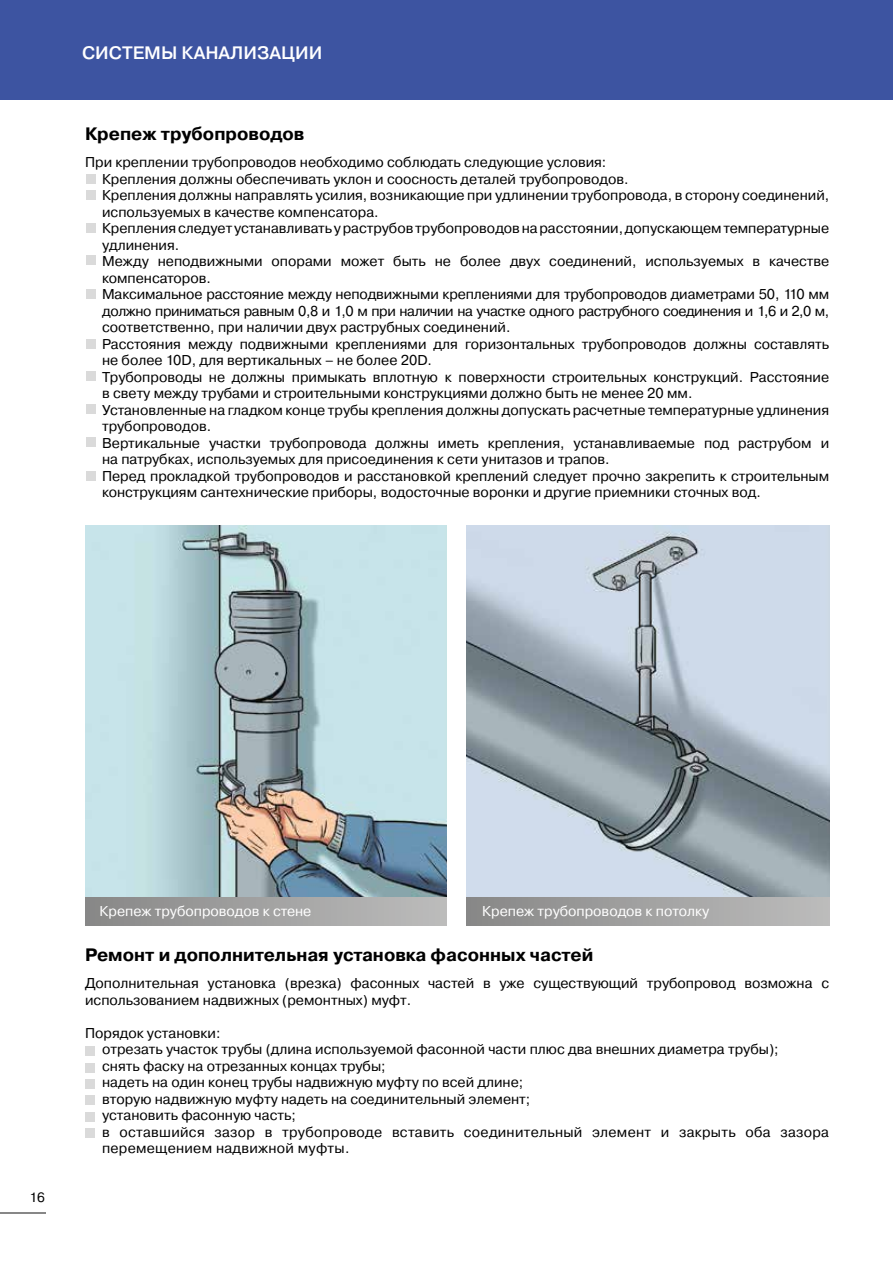
<style>
.page{position:relative;width:893px;height:1263px;background:#fff}
.page>*{position:absolute;margin:0;border:0;box-sizing:border-box;transform-origin:0 0}
.t1{font:700 18px "Pragmatica";color:#000}
.t2{font:500 18px "Pragmatica";color:#fff}
.t3{font:14.25px/16.5px "Pragmatica";color:#000}
.t4{font:14.25px "Pragmatica";color:#fff}
.t5{font:13.5px "Pragmatica";color:#000}
</style>
<div class="page">
<hr style="left:0;top:1212px;width:46px;height:2px;background:#878787">
<div style="left:0;top:0;width:893px;height:100px;background:#3d54a1"></div>
<img style="left:85px;top:525px;width:362px;height:372px">
<img style="left:466px;top:525px;width:363px;height:372px">
<div style="left:85px;top:897px;width:362px;height:28px;background:linear-gradient(to right,#888787,#bcbcbc)"></div>
<div style="left:466px;top:897px;width:363px;height:28px;background:linear-gradient(to right,#878787,#bdbcbc)"></div>
<div style="left:87px;top:174px;width:9px;height:10px;background:#dadada"></div>
<div style="left:87px;top:190px;width:9px;height:10px;background:#dadada"></div>
<div style="left:87px;top:223px;width:9px;height:10px;background:#dadada"></div>
<div style="left:87px;top:256px;width:9px;height:9px;background:#dadada"></div>
<div style="left:87px;top:289px;width:9px;height:10px;background:#dadada"></div>
<div style="left:87px;top:340px;width:9px;height:9px;background:#dadada"></div>
<div style="left:87px;top:371px;width:9px;height:10px;background:#dadada"></div>
<div style="left:87px;top:404px;width:9px;height:10px;background:#dadada"></div>
<div style="left:87px;top:437px;width:9px;height:10px;background:#dadada"></div>
<div style="left:87px;top:471px;width:9px;height:9px;background:#dadada"></div>
<div style="left:85px;top:1046px;width:10px;height:10px;background:#dadada"></div>
<div style="left:85px;top:1063px;width:10px;height:9px;background:#dadada"></div>
<div style="left:85px;top:1079px;width:10px;height:10px;background:#dadada"></div>
<div style="left:85px;top:1095px;width:10px;height:10px;background:#dadada"></div>
<div style="left:85px;top:1112px;width:10px;height:10px;background:#dadada"></div>
<div style="left:85px;top:1128px;width:10px;height:10px;background:#dadada"></div>
<p class="t2" style="left:82px;top:41px;width:242px">СИСТЕМЫ КАНАЛИЗАЦИИ</p>
<p class="t1" style="left:85px;top:122px;width:221px">Крепеж трубопроводов</p>
<p class="t3" style="left:102px;top:154px;width:729px;text-indent:-17px">При креплении трубопроводов необходимо соблюдать следующие условия:<br>Крепления должны обеспечивать уклон и соосность деталей трубопроводов.<br>Крепления должны направлять усилия, возникающие при удлинении трубопровода, в сторону соединений, используемых в качестве компенсатора.<br>Крепления следует устанавливать у раструбов трубопроводов на расстоянии, допускающем температурные удлинения.<br>Между неподвижными опорами может быть не более двух соединений, используемых в качестве компенсаторов.<br>Максимальное расстояние между неподвижными креплениями для трубопроводов диаметрами 50, 110 мм должно приниматься равным 0,8 и 1,0 м при наличии на участке одного раструбного соединения и 1,6 и 2,0 м, соответственно, при наличии двух раструбных соединений.<br>Расстояния между подвижными креплениями для горизонтальных трубопроводов должны составлять не более 10D, для вертикальных – не более 20D.<br>Трубопроводы не должны примыкать вплотную к поверхности строительных конструкций. Расстояние в свету между трубами и строительными конструкциями должно быть не менее 20 мм.<br>Установленные на гладком конце трубы крепления должны допускать расчетные температурные удлинения трубопроводов.<br>Вертикальные участки трубопровода должны иметь крепления, устанавливаемые под раструбом и на патрубках, используемых для присоединения к сети унитазов и трапов.<br>Перед прокладкой трубопроводов и расстановкой креплений следует прочно закрепить к строительным конструкциям сантехнические приборы, водосточные воронки и другие приемники сточных вод.</p>
<p class="t5" style="left:29px;top:1188px;width:17px">16</p>
<p class="t4" style="left:100px;top:902px;width:213px">Крепеж трубопроводов к стене</p>
<p class="t4" style="left:482px;top:902px;width:228px">Крепеж трубопроводов к потолку</p>
<p class="t1" style="left:85px;top:943px;width:510px">Ремонт и дополнительная установка фасонных частей</p>
<p class="t3" style="left:85px;top:975px;width:746px">Дополнительная установка (врезка) фасонных частей в уже существующий трубопровод возможна с использованием надвижных (ремонтных) муфт.</p>
<p class="t3" style="left:102px;top:1025px;width:729px;text-indent:-17px">Порядок установки:<br>отрезать участок трубы (длина используемой фасонной части плюс два внешних диаметра трубы);<br>снять фаску на отрезанных концах трубы;<br>надеть на один конец трубы надвижную муфту по всей длине;<br>вторую надвижную муфту надеть на соединительный элемент;<br>установить фасонную часть;<br>в оставшийся зазор в трубопроводе вставить соединительный элемент и закрыть оба зазора перемещением надвижной муфты.</p>
</div>
